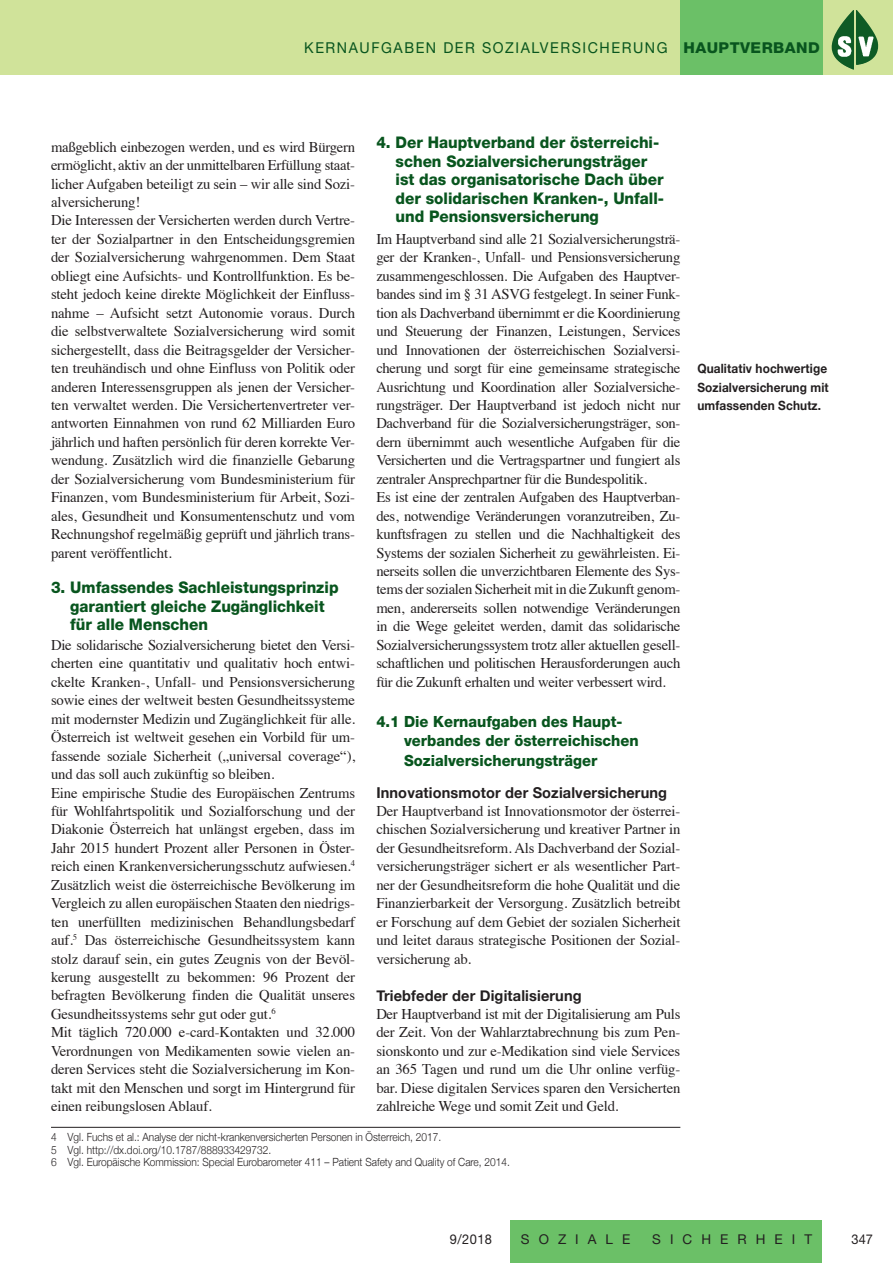
<style>
.page{position:relative;width:893px;height:1263px;background:#fff}
.page>*{position:absolute;margin:0;border:0;box-sizing:border-box;transform-origin:0 0}
.t1{font:800 16.05px/18.5px "Helvetica Neue";color:#08551e;scale:.95 1}
.t2{font:800 15.45px/19.5px "Helvetica Neue";color:#08551e;scale:.95 1}
.t3{font:700 15px "Helvetica Neue";letter-spacing:.01em;color:#231f20}
.t4{font:15px "Helvetica Neue LT Std";letter-spacing:.11em;color:#08551e;scale:.95 1}
.t5{font:800 15px "Helvetica Neue LT Std";letter-spacing:.03em;color:#08551e}
.t6{font:14.85px/18.5px "Times";letter-spacing:-.01em;color:#231f20}
.t7{font:13.5px "Helvetica Neue LT Std";letter-spacing:.67em;color:#231f20}
.t8{font:13.5px "Helvetica Neue LT Std";letter-spacing:.67em;color:#231f20;scale:.95 1}
.t9{font:700 12.75px/18.5px "Helvetica Neue";letter-spacing:.01em;color:#231f20;scale:.93 1}
.t10{font:300 11.25px/12.5px "Helvetica Neue";color:#231f20;scale:.9 1}
</style>
<div class="page">
<div style="left:510px;top:1220px;width:312px;height:43px;background:#6bc067"></div>
<div style="left:0;top:0;width:893px;height:74px;background:#d0e39a"></div>
<div style="left:680px;top:0;width:143px;height:74px;background:#6bc067"></div>
<img style="left:856px;top:10px;width:22px;height:55px">
<hr style="left:51px;top:1127px;width:629px;height:1px;background:#231f20">
<p class="t4" style="left:304px;top:39px;width:384px">KERNAUFGABEN DER SOZIALVERSICHERUNG</p>
<p class="t5" style="left:683px;top:39px;width:138px">HAUPTVERBAND</p>
<p class="t1" style="left:396px;top:133px;width:284px;text-indent:-19px">4. Der Hauptverband der österreichi&shy;schen Sozialversicherungsträger ist das organisatorische Dach über der solidarischen Kranken-, Unfall&shy;und Pensionsversicherung</p>
<p class="t6" style="left:376px;top:228px;width:306px">Im Hauptverband sind alle 21 Sozialversicherungsträ&shy;ger der Kranken-, Unfall- und Pensionsversicherung zusammengeschlossen. Die Aufgaben des Hauptver&shy;bandes sind im § 31 ASVG festgelegt. In seiner Funk&shy;tion als Dachverband übernimmt er die Koordinierung und Steuerung der Finanzen, Leistungen, Services und Innovationen der österreichischen Sozialversi&shy;cherung und sorgt für eine gemeinsame strategische Ausrichtung und Koordination aller Sozialversiche&shy;rungsträger. Der Hauptverband ist jedoch nicht nur Dachverband für die Sozialversicherungsträger, son&shy;dern übernimmt auch wesentliche Aufgaben für die Versicherten und die Vertragspartner und fungiert als zentraler Ansprechpartner für die Bundespolitik.<br>Es ist eine der zentralen Aufgaben des Hauptverban&shy;des, notwendige Veränderungen voranzutreiben, Zu&shy;kunftsfragen zu stellen und die Nachhaltigkeit des Systems der sozialen Sicherheit zu gewährleisten. Ei&shy;nerseits sollen die unverzichtbaren Elemente des Sys&shy;tems der sozialen Sicherheit mit in die Zukunft genom&shy;men, andererseits sollen notwendige Veränderungen in die Wege geleitet werden, damit das solidarische Sozialversicherungssystem trotz aller aktuellen gesell&shy;schaftlichen und politischen Herausforderungen auch für die Zukunft erhalten und weiter verbessert wird.</p>
<p class="t2" style="left:404px;top:711px;width:248px;text-indent:-28px">4.1 Die Kernaufgaben des Haupt&shy;verbandes der österreichischen<br>Sozialversicherungsträger</p>
<p class="t3" style="left:376px;top:780px;width:292px">Innovationsmotor der Sozialversicherung</p>
<p class="t6" style="left:376px;top:800px;width:306px;text-align:justify">Der Hauptverband ist Innovationsmotor der österrei&shy;chischen Sozialversicherung und kreativer Partner in der Gesundheitsreform. Als Dachverband der Sozial&shy;versicherungsträger sichert er als wesentlicher Part&shy;ner der Gesundheitsreform die hohe Qualität und die Finanzierbarkeit der Versorgung. Zusätzlich betreibt er Forschung auf dem Gebiet der sozialen Sicherheit und leitet daraus strategische Positionen der Sozial&shy;versicherung ab.</p>
<p class="t3" style="left:376px;top:983px;width:207px">Triebfeder der Digitalisierung</p>
<p class="t6" style="left:376px;top:1003px;width:306px;text-align:justify">Der Hauptverband ist mit der Digitalisierung am Puls der Zeit. Von der Wahlarztabrechnung bis zum Pen&shy;sionskonto und zur e-Medikation sind viele Services an 365 Tagen und rund um die Uhr online verfüg&shy;bar. Diese digitalen Services sparen den Versicherten zahlreiche Wege und somit Zeit und Geld.</p>
<p class="t6" style="left:51px;top:136px;width:306px">maßgeblich einbezogen werden, und es wird Bürgern ermöglicht, aktiv an der unmittelbaren Erfüllung staat&shy;licher Aufgaben beteiligt zu sein – wir alle sind Sozi&shy;alversicherung!<br>Die Interessen der Versicherten werden durch Vertre&shy;ter der Sozialpartner in den Entscheidungsgremien der Sozialversicherung wahrgenommen. Dem Staat obliegt eine Aufsichts- und Kontrollfunktion. Es be&shy;steht jedoch keine direkte Möglichkeit der Einfluss&shy;nahme – Aufsicht setzt Autonomie voraus. Durch die selbstverwaltete Sozialversicherung wird somit sichergestellt, dass die Beitragsgelder der Versicher&shy;ten treuhändisch und ohne Einfluss von Politik oder anderen Interessensgruppen als jenen der Versicher&shy;ten verwaltet werden. Die Versichertenvertreter ver&shy;antworten Einnahmen von rund 62 Milliarden Euro jährlich und haften persönlich für deren korrekte Ver&shy;wendung. Zusätzlich wird die finanzielle Gebarung der Sozialversicherung vom Bundesministerium für Finanzen, vom Bundesministerium für Arbeit, Sozi&shy;ales, Gesundheit und Konsumentenschutz und vom Rechnungshof regelmäßig geprüft und jährlich trans&shy;parent veröffentlicht.</p>
<p class="t1" style="left:70px;top:578px;width:284px;text-indent:-19px">3. Umfassendes Sachleistungsprinzip garantiert gleiche Zugänglichkeit für alle Menschen</p>
<p class="t6" style="left:51px;top:634px;width:306px">Die solidarische Sozialversicherung bietet den Versi&shy;cherten eine quantitativ und qualitativ hoch entwi&shy;ckelte Kranken-, Unfall- und Pensionsversicherung sowie eines der weltweit besten Gesundheitssysteme mit modernster Medizin und Zugänglichkeit für alle.<br>Österreich ist weltweit gesehen ein Vorbild für um&shy;fassende soziale Sicherheit („universal coverage“), und das soll auch zukünftig so bleiben.<br>Eine empirische Studie des Europäischen Zentrums für Wohlfahrtspolitik und Sozialforschung und der Diakonie Österreich hat unlängst ergeben, dass im Jahr 2015 hundert Prozent aller Personen in Öster&shy;reich einen Krankenversicherungsschutz aufwiesen.<sup>4<br></sup>Zusätzlich weist die österreichische Bevölkerung im Vergleich zu allen europäischen Staaten den niedrigs&shy;ten unerfüllten medizinischen Behandlungsbedarf auf.<sup>5</sup> Das österreichische Gesundheitssystem kann stolz darauf sein, ein gutes Zeugnis von der Bevöl&shy;kerung ausgestellt zu bekommen: 96 Prozent der befragten Bevölkerung finden die Qualität unseres Gesundheitssystems sehr gut oder gut.<sup>6<br></sup>Mit täglich 720.000 e-card-Kontakten und 32.000<br>Verordnungen von Medikamenten sowie vielen an&shy;deren Services steht die Sozialversicherung im Kon&shy;takt mit den Menschen und sorgt im Hintergrund für einen reibungslosen Ablauf.</p>
<p class="t10" style="left:51px;top:1130px;width:511px">4 Vgl. Fuchs et al.: Analyse der nicht-krankenversicherten Personen in Österreich, 2017.<br>5 Vgl. http://dx.doi.org/10.1787/888933429732.<br>6 Vgl. Europäische Kommission: Special Eurobarometer 411 – Patient Safety and Quality of Care, 2014.</p>
<p class="t9" style="left:697px;top:360px;width:143px">Qualitativ hochwertige<br>Sozialversicherung mit umfassenden Schutz.</p>
<p class="t8" style="left:450px;top:1231px;width:46px">9/2018</p>
<p class="t7" style="left:521px;top:1231px;width:111px">SOZIALE</p>
<p class="t7" style="left:652px;top:1231px;width:161px">SICHERHEIT</p>
<p class="t8" style="left:852px;top:1231px;width:24px">347</p>
</div>
